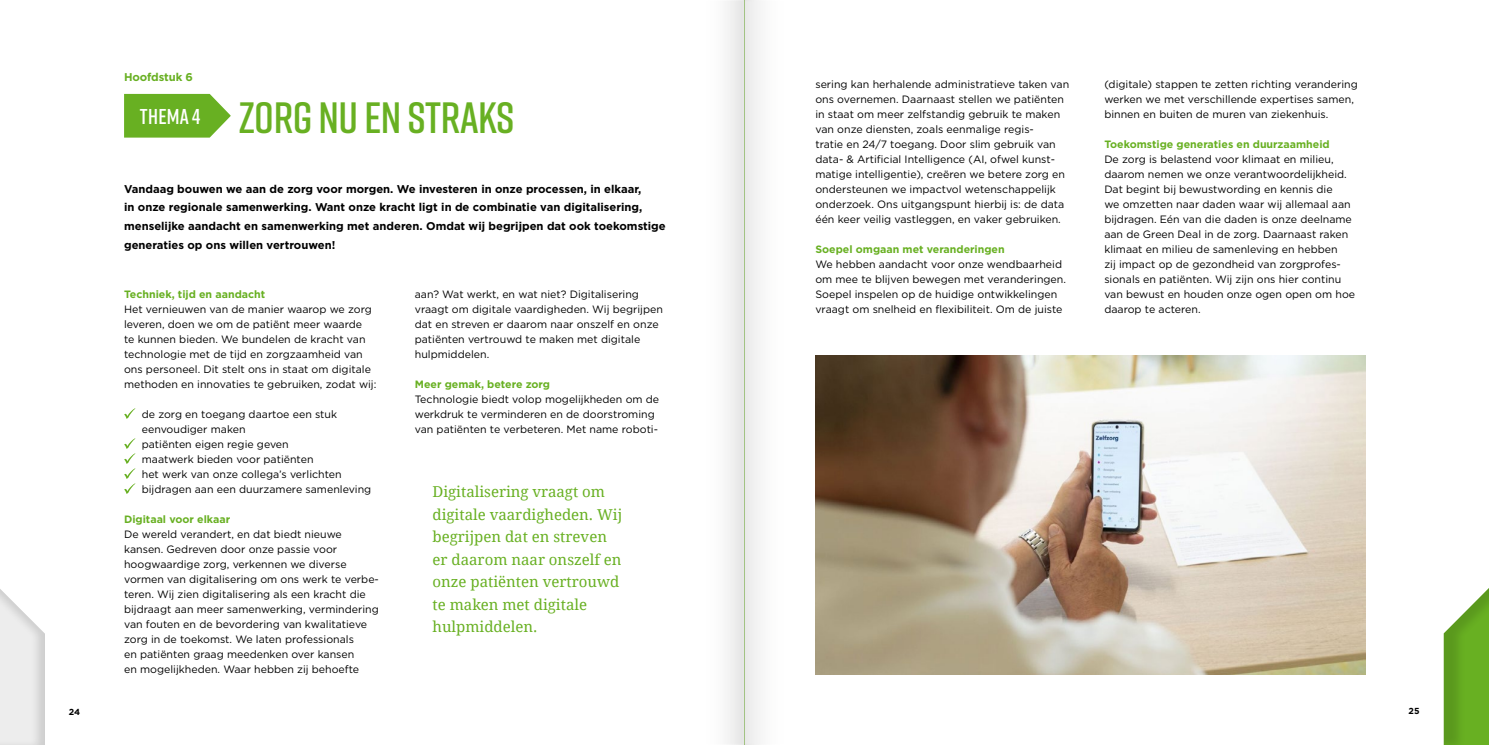
<style>
.page{position:relative;width:1489px;height:745px;background:#fff}
.page>*{position:absolute;margin:0;border:0;box-sizing:border-box;transform-origin:0 0}
.t1{font:600 43.75px "Rift";letter-spacing:-.01em;color:#68b022}
.t2{font:15px/22.5px "Droid Serif";color:#68b022}
.t3{font:700 11.25px/18.8px "Gotham";color:#000}
.t4{font:700 11.25px "Gotham";letter-spacing:-.01em;color:#68b022}
.t5{font:10.62px/15px "Gotham";color:#000}
.t6{font:700 10.62px "Gotham";color:#68b022}
.t7{font:700 8.75px "Gotham";color:#000}
</style>
<div class="page">
<svg style="left:815px;top:355px;width:673px;height:389px"></svg>
<div style="left:0;top:579px;width:56px;height:165px;background:#000;opacity:.13"></div>
<svg style="left:124px;top:94px;width:107px;height:43px;background:#76b737"></svg>
<svg style="left:124px;top:408px;width:11px;height:10px"></svg>
<svg style="left:124px;top:438px;width:11px;height:55px"></svg>
<img style="left:815px;top:355px;width:550px;height:318px">
<div style="left:727px;top:2px;width:33px;height:740px;background:#eee"></div>
<p class="t4" style="left:124px;top:70px;width:70px">Hoofdstuk 6</p>
<h1 class="t1" style="left:140px;top:86px;width:376px"><sup>THEMA</sup> <sup>4</sup> ZORG NU EN STRAKS</h1>
<p class="t3" style="left:124px;top:179px;width:543px">Vandaag bouwen we aan de zorg voor morgen. We investeren in onze processen, in elkaar,<br>in onze regionale samenwerking. Want onze kracht ligt in de combinatie van digitalisering, menselijke aandacht en samenwerking met anderen. Omdat wij begrijpen dat ook toekomstige generaties op ons willen vertrouwen!</p>
<p class="t6" style="left:124px;top:287px;width:143px">Techniek, tijd en aandacht</p>
<p class="t5" style="left:124px;top:301px;width:254px">Het vernieuwen van de manier waarop we zorg leveren, doen we om de patiënt meer waarde<br>te kunnen bieden. We bundelen de kracht van technologie met de tijd en zorgzaamheid van ons personeel. Dit stelt ons in staat om digitale methoden en innovaties te gebruiken, zodat wij:</p>
<p class="t5" style="left:142px;top:406px;width:231px">de zorg en toegang daartoe een stuk eenvoudiger maken<br>patiënten eigen regie geven<br>maatwerk bieden voor patiënten<br>het werk van onze collega’s verlichten bijdragen aan een duurzamere samenleving</p>
<p class="t6" style="left:124px;top:512px;width:108px">Digitaal voor elkaar</p>
<p class="t5" style="left:124px;top:526px;width:256px">De wereld verandert, en dat biedt nieuwe kansen. Gedreven door onze passie voor hoogwaardige zorg, verkennen we diverse vormen van digitalisering om ons werk te verbe&shy;teren. Wij zien digitalisering als een kracht die bijdraagt aan meer samenwerking, vermindering van fouten en de bevordering van kwalitatieve zorg in de toekomst. We laten professionals<br>en patiënten graag meedenken over kansen<br>en mogelijkheden. Waar hebben zij behoefte</p>
<p class="t5" style="left:415px;top:286px;width:249px">aan? Wat werkt, en wat niet? Digitalisering vraagt om digitale vaardigheden. Wij begrijpen dat en streven er daarom naar onszelf en onze patiënten vertrouwd te maken met digitale hulpmiddelen.</p>
<p class="t6" style="left:415px;top:377px;width:137px">Meer gemak, betere zorg</p>
<p class="t5" style="left:415px;top:391px;width:246px">Technologie biedt volop mogelijkheden om de werkdruk te verminderen en de doorstroming van patiënten te verbeteren. Met name roboti-</p>
<h2 class="t2" style="left:432px;top:480px;width:191px">Digitalisering vraagt om digitale vaardigheden. Wij begrijpen dat en streven er daarom naar onszelf en onze patiënten vertrouwd te maken met digitale hulpmiddelen.</h2>
<p class="t5" style="left:815px;top:76px;width:255px">sering kan herhalende administratieve taken van ons overnemen. Daarnaast stellen we patiënten in staat om meer zelfstandig gebruik te maken van onze diensten, zoals eenmalige regis-<br>tratie en 24/7 toegang. Door slim gebruik van data- &amp; Artificial Intelligence (AI, ofwel kunst&shy;matige intelligentie), creëren we betere zorg en ondersteunen we impactvol wetenschappelijk onderzoek. Ons uitgangspunt hierbij is: de data één keer veilig vastleggen, en vaker gebruiken.</p>
<p class="t6" style="left:815px;top:242px;width:191px">Soepel omgaan met veranderingen</p>
<p class="t5" style="left:815px;top:256px;width:252px">We hebben aandacht voor onze wendbaarheid om mee te blijven bewegen met veranderingen.<br>Soepel inspelen op de huidige ontwikkelingen vraagt om snelheid en flexibiliteit. Om de juiste</p>
<p class="t5" style="left:1104px;top:76px;width:255px">(digitale) stappen te zetten richting verandering werken we met verschillende expertises samen, binnen en buiten de muren van ziekenhuis.</p>
<p class="t6" style="left:1104px;top:137px;width:227px">Toekomstige generaties en duurzaamheid</p>
<p class="t5" style="left:1104px;top:151px;width:252px">De zorg is belastend voor klimaat en milieu, daarom nemen we onze verantwoordelijkheid.<br>Dat begint bij bewustwording en kennis die<br>we omzetten naar daden waar wij allemaal aan bijdragen. Eén van die daden is onze deelname aan de Green Deal in de zorg. Daarnaast raken klimaat en milieu de samenleving en hebben<br>zij impact op de gezondheid van zorgprofes&shy;sionals en patiënten. Wij zijn ons hier continu van bewust en houden onze ogen open om hoe daarop te acteren.</p>
<p class="t7" style="left:69px;top:705px;width:13px">24</p>
<p class="t7" style="left:1408px;top:704px;width:12px">25</p>
</div>
